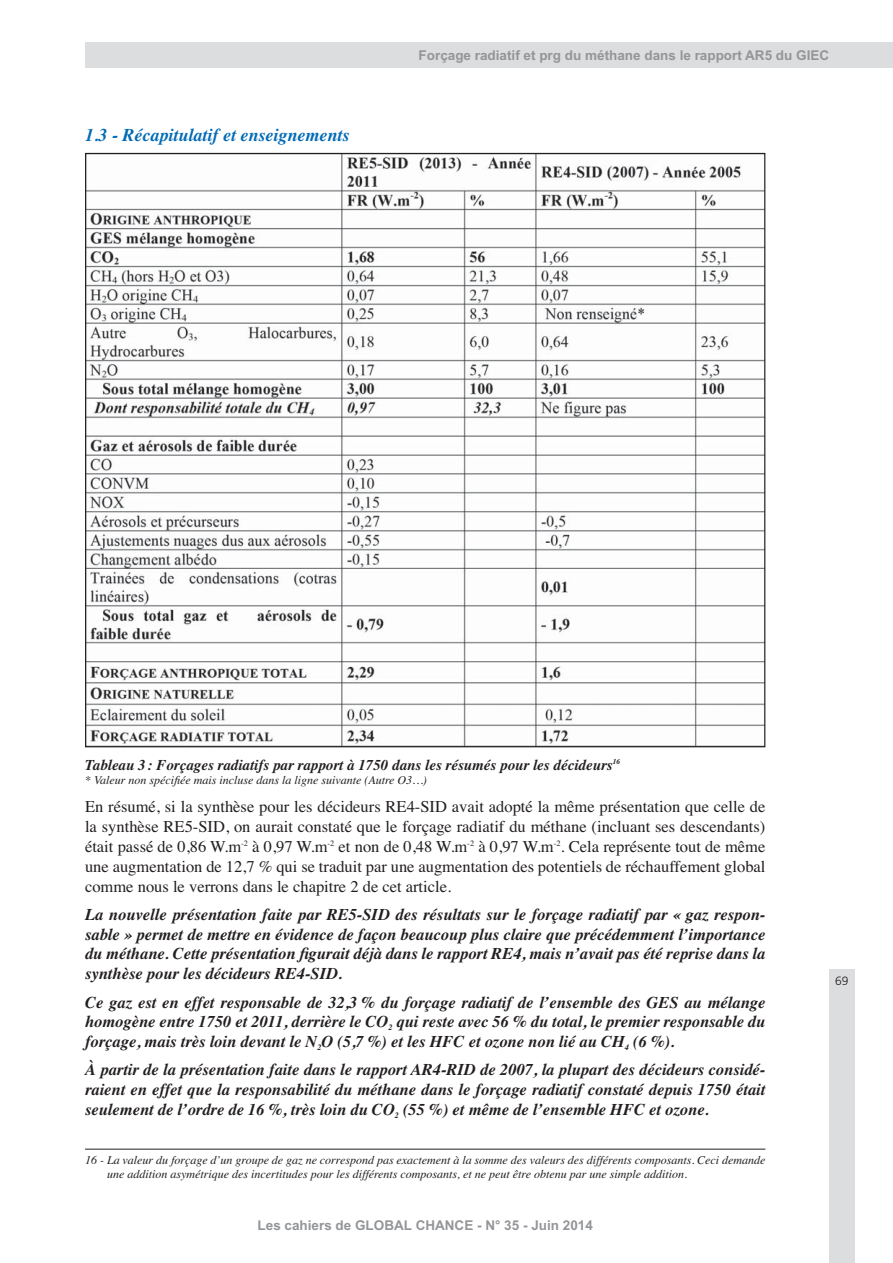
<style>
.page{position:relative;width:893px;height:1263px;background:#fff}
.page>*{position:absolute;margin:0;border:0;box-sizing:border-box;transform-origin:0 0}
.t1{font:italic 700 18px "Times";color:#006bb6}
.t2{font:italic 700 16.5px/19.8px "Times";color:#231f20;text-align:justify}
.t3{font:16.5px/19.8px "Times";color:#231f20;text-align:justify}
.t4{font:italic 700 15px "Times";color:#231f20}
.t5{font:700 13.5px "Arial";color:#939598}
.t6{font:italic 12px/14.4px "Times";color:#231f20}
.t7{font:300 12px "Frutiger";color:#231f20}
</style>
<div class="page">
<div style="left:829px;top:969px;width:26px;height:294px;background:#dcddde"></div>
<div style="left:85px;top:43px;width:808px;height:25px;background:#dcddde"></div>
<img style="left:87px;top:155px;width:676px;height:590px">
<hr style="left:85px;top:1149px;width:680px;height:1px;background:#231f20">
<p class="t1" style="left:85px;top:128px;width:266px">1.3 - Récapitulatif et enseignements</p>
<p class="t5" style="left:419px;top:48px;width:412px">Forçage radiatif et prg du méthane dans le rapport AR5 du GIEC</p>
<p class="t4" style="left:85px;top:759px;width:537px">Tableau 3 : Forçages radiatifs par rapport à 1750 dans les résumés pour les décideurs<sup>16</sup></p>
<p class="t6" style="left:85px;top:774px;width:343px">* Valeur non spécifiée mais incluse dans la ligne suivante (Autre O3…)</p>
<p class="t3" style="left:85px;top:798px;width:682px">En résumé, si la synthèse pour les décideurs RE4-SID avait adopté la même présentation que celle de la synthèse RE5-SID, on aurait constaté que le forçage radiatif du méthane (incluant ses descendants) était passé de 0,86 W.m<sup>-2</sup> à 0,97 W.m<sup>-2</sup> et non de 0,48 W.m<sup>-2</sup> à 0,97 W.m<sup>-2</sup>. Cela représente tout de même une augmentation de 12,7 % qui se traduit par une augmentation des potentiels de réchauffement global comme nous le verrons dans le chapitre 2 de cet article.</p>
<p class="t2" style="left:85px;top:906px;width:682px">La nouvelle présentation faite par RE5-SID des résultats sur le forçage radiatif par « gaz respon&shy;sable » permet de mettre en évidence de façon beaucoup plus claire que précédemment l’importance du méthane. Cette présentation figurait déjà dans le rapport RE4, mais n’avait pas été reprise dans la synthèse pour les décideurs RE4-SID.</p>
<p class="t2" style="left:85px;top:993px;width:682px">Ce gaz est en effet responsable de 32,3 % du forçage radiatif de l’ensemble des GES au mélange homogène entre 1750 et 2011, derrière le CO<sub>2</sub> qui reste avec 56 % du total, le premier responsable du forçage, mais très loin devant le N<sub>2</sub>O (5,7 %) et les HFC et ozone non lié au CH<sub>4</sub> (6 %).</p>
<p class="t2" style="left:85px;top:1061px;width:682px">À partir de la présentation faite dans le rapport AR4-RID de 2007, la plupart des décideurs considé&shy;raient en effet que la responsabilité du méthane dans le forçage radiatif constaté depuis 1750 était seulement de l’ordre de 16 %, très loin du CO<sub>2</sub> (55 %) et même de l’ensemble HFC et ozone.</p>
<p class="t6" style="left:107px;top:1153px;width:660px;text-indent:-22px">16 - La valeur du forçage d’un groupe de gaz ne correspond pas exactement à la somme des valeurs des différents composants. Ceci demande une addition asymétrique des incertitudes pour les différents composants, et ne peut être obtenu par une simple addition.</p>
<p class="t5" style="left:258px;top:1218px;width:337px">Les cahiers de GLOBAL CHANCE - N° 35 - Juin 2014</p>
<p class="t7" style="left:835px;top:976px;width:15px">69</p>
</div>
